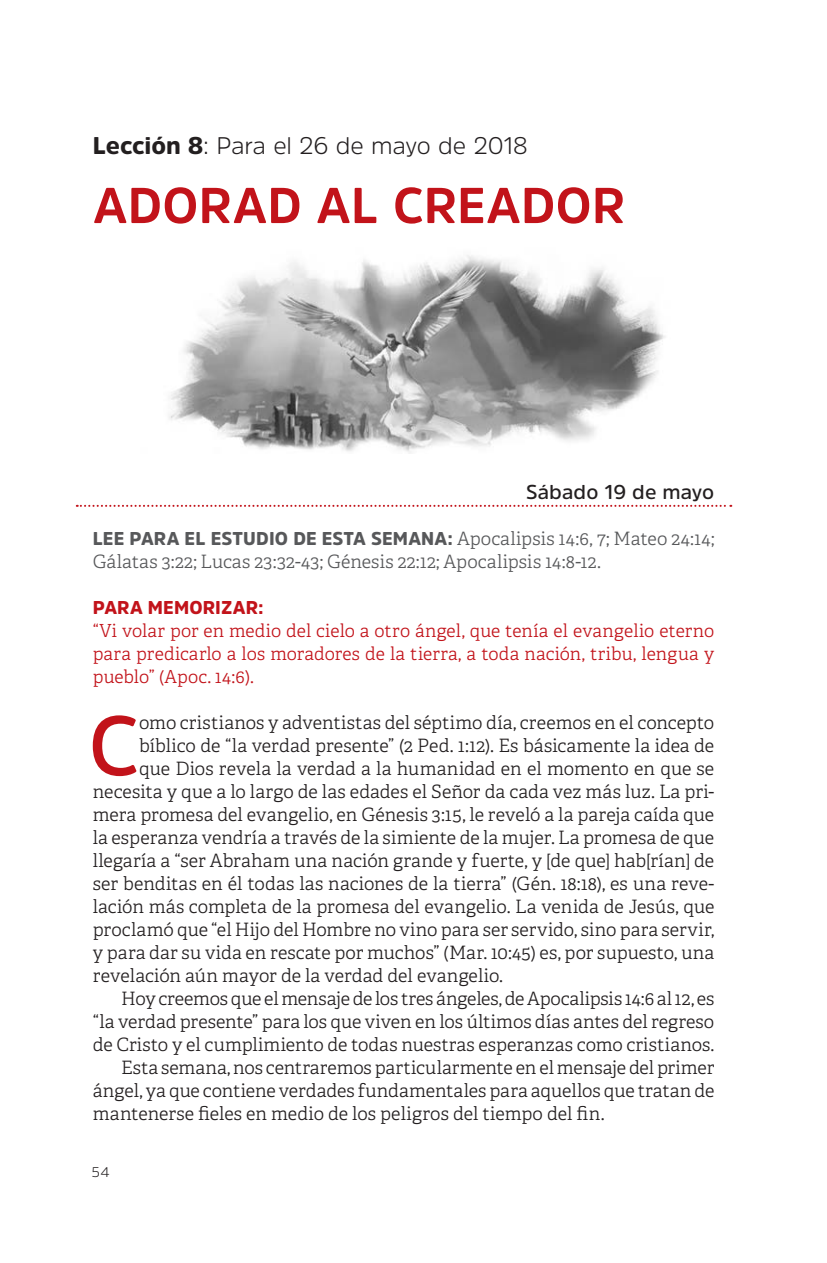
<style>
.page{position:relative;width:827px;height:1263px;background:#fff}
.page>*{position:absolute;margin:0;border:0;box-sizing:border-box;transform-origin:0 0}
.CUERPO_-_1P{font:600 83.8px "Amsi Pro";color:#c2131a}
.Título_Lección{font:700 50px "Amsi Pro";letter-spacing:.005em;color:#c2131a}
.Lección_Nº{font:300 24px "Amsi Pro";letter-spacing:-.005em;color:#231f20}
.Fecha_Sábado{font:600 20px "Amsi Pro";letter-spacing:.005em;color:#231f20}
.CUERPO_-_1P-2{font:300 18.4px "Adelle Basic";letter-spacing:.005em;color:#231f20}
.CUERPO{font:300 18.4px/23px "Adelle Basic";color:#231f20;text-align:justify}
.Lee_para_el_estudio{font:300 18.4px/23px "Adelle Basic";letter-spacing:.01em;color:#57585a}
.Para_Memorizar{font:900 18.4px "Amsi Pro";letter-spacing:.01em;color:#c2131a}
.Versículo_para_memor{font:300 18px/23px "Adelle Basic";letter-spacing:.005em;color:#c2131a;text-align:justify}
.t1{font:300 14px "Amsi Pro";color:#231f20}
.s1{font-weight:900}
.s2{font-family:"Amsi Pro";font-weight:900}
</style>
<div class="page">
<svg style="left:77px;top:505px;width:653px;height:2px"></svg>
<img style="left:169px;top:255px;width:496px;height:198px">
<p class="Lección_Nº" style="left:93px;top:129px;width:436px"><span class="s1">Lección 8</span>: Para el 26 de mayo de 2018</p>
<p class="Título_Lección" style="left:93px;top:171px;width:533px">ADORAD AL CREADOR</p>
<p class="Fecha_Sábado" style="left:525px;top:478px;width:190px">Sábado 19 de mayo</p>
<p class="Lee_para_el_estudio" style="left:93px;top:527px;width:622px"><span class="s2">LEE PARA EL ESTUDIO DE ESTA SEMANA:</span> Apocalipsis 14:6, 7; Mateo 24:14;<br>Gálatas 3:22; Lucas 23:32-43; Génesis 22:12; Apocalipsis 14:8-12.</p>
<p class="Para_Memorizar" style="left:93px;top:595px;width:172px">PARA MEMORIZAR:</p>
<p class="Versículo_para_memor" style="left:93px;top:619px;width:622px">“Vi volar por en medio del cielo a otro ángel, que tenía el evangelio eterno para predicarlo a los moradores de la tierra, a toda nación, tribu, lengua y pueblo” (Apoc. 14:6).</p>
<p class="CUERPO_-_1P" style="left:88px;top:688px;width:53px">C</p>
<p class="CUERPO_-_1P-2" style="left:139px;top:711px;width:576px">omo cristianos y adventistas del séptimo día, creemos en el concepto</p>
<p class="CUERPO_-_1P-2" style="left:139px;top:734px;width:576px">bíblico de “la verdad presente” (2 Ped. 1:12). Es básicamente la idea de</p>
<p class="CUERPO_-_1P-2" style="left:139px;top:757px;width:576px">que Dios revela la verdad a la humanidad en el momento en que se</p>
<p class="CUERPO_-_1P-2" style="left:93px;top:780px;width:622px">necesita y que a lo largo de las edades el Señor da cada vez más luz. La pri-</p>
<p class="CUERPO_-_1P-2" style="left:93px;top:803px;width:622px">mera promesa del evangelio, en Génesis 3:15, le reveló a la pareja caída que</p>
<p class="CUERPO_-_1P-2" style="left:93px;top:826px;width:622px">la esperanza vendría a través de la simiente de la mujer. La promesa de que</p>
<p class="CUERPO_-_1P-2" style="left:93px;top:849px;width:622px">llegaría a “ser Abraham una nación grande y fuerte, y [de que] hab[rían] de</p>
<p class="CUERPO_-_1P-2" style="left:93px;top:872px;width:622px">ser benditas en él todas las naciones de la tierra” (Gén. 18:18), es una reve-</p>
<p class="CUERPO_-_1P-2" style="left:93px;top:895px;width:622px">lación más completa de la promesa del evangelio. La venida de Jesús, que</p>
<p class="CUERPO_-_1P-2" style="left:93px;top:918px;width:622px">proclamó que “el Hijo del Hombre no vino para ser servido, sino para servir,</p>
<p class="CUERPO_-_1P-2" style="left:93px;top:941px;width:622px">y para dar su vida en rescate por muchos” (Mar. 10:45) es, por supuesto, una</p>
<p class="CUERPO_-_1P-2" style="left:93px;top:964px;width:411px">revelación aún mayor de la verdad del evangelio.</p>
<p class="CUERPO" style="left:93px;top:987px;width:622px;text-indent:28px">Hoy creemos que el mensaje de los tres ángeles, de Apocalipsis 14:6 al 12, es “la verdad presente” para los que viven en los últimos días antes del regreso de Cristo y el cumplimiento de todas nuestras esperanzas como cristianos.</p>
<p class="CUERPO" style="left:93px;top:1056px;width:622px;text-indent:28px">Esta semana, nos centraremos particularmente en el mensaje del primer ángel, ya que contiene verdades fundamentales para aquellos que tratan de mantenerse fieles en medio de los peligros del tiempo del fin.</p>
<p class="t1" style="left:92px;top:1162px;width:19px">54</p>
</div>
